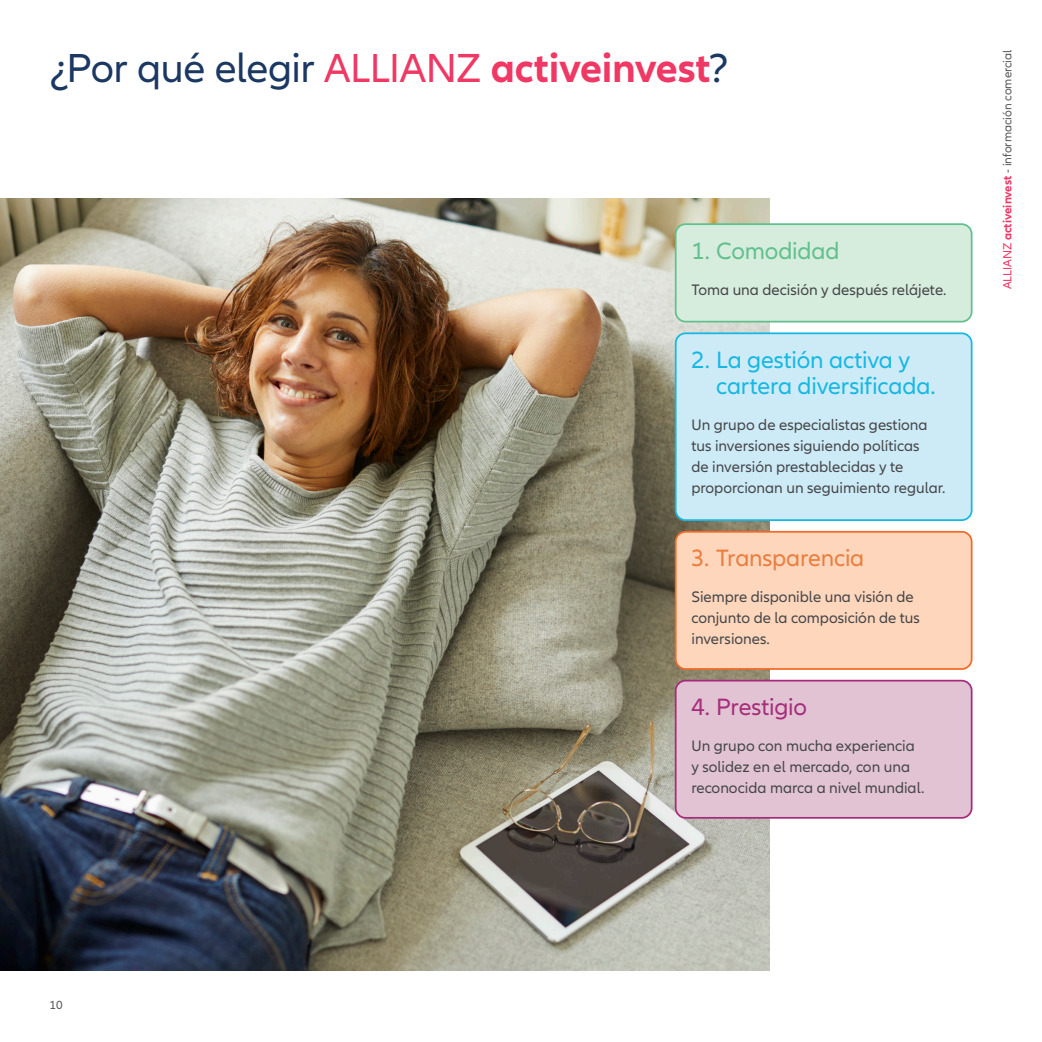
<style>
.page{position:relative;width:1042px;height:1042px;background:#fff}
.page>*{position:absolute;margin:0;border:0;box-sizing:border-box;transform-origin:0 0}
.HL_24_26_ASR_A4{font:42px "Allianz Neo";letter-spacing:-.01em;color:#1a3862}
.Subhead_12_15_ASR_A4{font:24.5px/26.2px "Allianz Neo";letter-spacing:-.005em;color:#16b8e3}
.Subhead_12_15_ASR_A4-2{font:24.5px "Allianz Neo";letter-spacing:-.01em;color:#eb7d3d}
.Subhead_12_15_ASR_A4-3{font:24.5px "Allianz Neo";letter-spacing:-.005em;color:#61c08d}
.Subhead_12_15_ASR_A4-4{font:24.5px "Allianz Neo";letter-spacing:-.01em;color:#a62d7b}
.Copy_9_12_ASL_A4__Ba{font:15.75px/21px "Allianz Neo";color:#454647}
.t1{font:12.25px "Allianz Neo";color:#57585a}
.s1{color:#ef3864}
.s2{font-weight:700;color:#ef3864}
</style>
<div class="page">
<hr style="left:1041px;top:614px;width:1px;height:428px;background:#eaf6f8">
<img style="left:0;top:198px;width:769px;height:772px">
<div style="left:676px;top:224px;width:295px;height:98px;background:#d6ecdd;border-radius:10px"></div>
<div style="left:675px;top:223px;width:297px;height:99px;border:2px solid #61c08d;border-radius:10px"></div>
<div style="left:676px;top:333px;width:295px;height:187px;background:#cdeaf7;border-radius:10px"></div>
<div style="left:675px;top:332px;width:297px;height:189px;border:2px solid #16b8e3;border-radius:10px"></div>
<div style="left:676px;top:532px;width:295px;height:137px;background:#fdd6bc;border-radius:10px"></div>
<div style="left:675px;top:531px;width:297px;height:139px;border:2px solid #f36a27;border-radius:10px"></div>
<div style="left:676px;top:680px;width:295px;height:138px;background:#e1c3d4;border-radius:10px"></div>
<div style="left:675px;top:680px;width:297px;height:139px;border:2px solid #a62d7b;border-radius:10px"></div>
<p class="HL_24_26_ASR_A4" style="left:50px;top:44px;width:680px">¿Por qué elegir <span class="s1">ALLIANZ</span> <span class="s2">activeinvest</span>?</p>
<p class="Subhead_12_15_ASR_A4-3" style="left:691px;top:236px;width:150px">1. Comodidad</p>
<p class="Copy_9_12_ASL_A4__Ba" style="left:691px;top:279px;width:257px">Toma una decisión y después relájete.</p>
<p class="Subhead_12_15_ASR_A4" style="left:716px;top:347px;width:221px;text-indent:-25px">2. La gestión activa y cartera diversificada.</p>
<p class="Copy_9_12_ASL_A4__Ba" style="left:691px;top:415px;width:256px">Un grupo de especialistas gestiona tus inversiones siguiendo políticas<br>de inversión prestablecidas y te proporcionan un seguimiento regular.</p>
<p class="Subhead_12_15_ASR_A4-2" style="left:691px;top:544px;width:174px">3. Transparencia</p>
<p class="Copy_9_12_ASL_A4__Ba" style="left:691px;top:587px;width:230px">Siempre disponible una visión de conjunto de la composición de tus inversiones.</p>
<p class="Subhead_12_15_ASR_A4-4" style="left:691px;top:693px;width:117px">4. Prestigio</p>
<p class="Copy_9_12_ASL_A4__Ba" style="left:691px;top:736px;width:235px">Un grupo con mucha experiencia y solidez en el mercado, con una reconocida marca a nivel mundial.</p>
<p class="t1" style="left:1000px;top:289px;width:241px;rotate:-90deg"><span class="s1">ALLIANZ</span> <span class="s2">activeinvest</span> - información comercial</p>
<p class="t1" style="left:50px;top:998px;width:15px">10</p>
</div>
